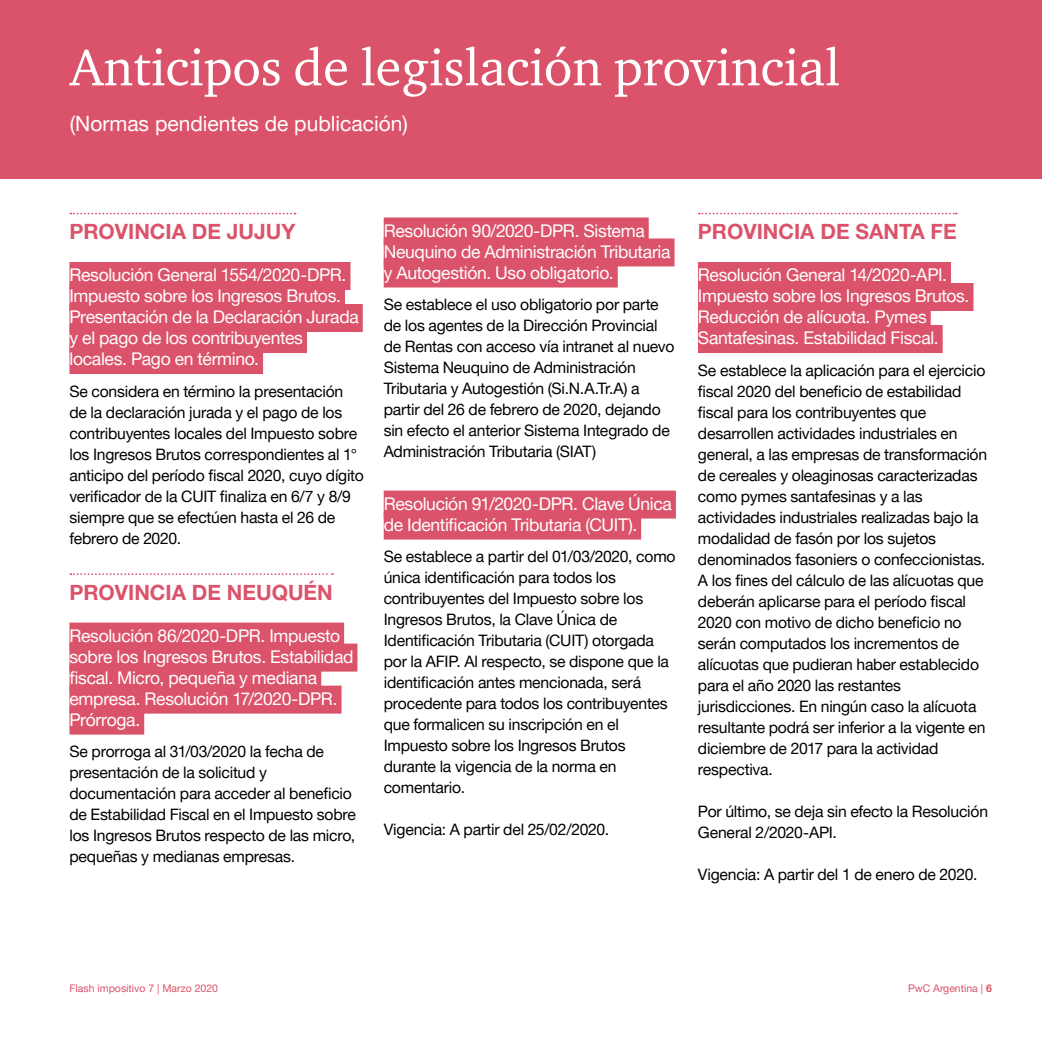
<style>
.page{position:relative;width:1042px;height:1042px;background:#fff}
.page>*{position:absolute;margin:0;border:0;box-sizing:border-box;transform-origin:0 0}
.t1{font:52.5px "ITC Charter Com";color:#fff}
.t2{font:700 21px "Helvetica Neue LT Pro";color:#db536a}
.t3{font:21px "Helvetica Neue LT Pro";color:#fff}
.t4{font:17.5px/21px "Helvetica Neue LT Pro";letter-spacing:-.02em;color:#fff}
.t5{font:15.75px/21px "Helvetica Neue LT Pro";letter-spacing:-.015em;color:#000}
.t6{font:10.5px "Helvetica Neue LT Pro";color:#db536a}
.s1{font-weight:700}
</style>
<div class="page">
<svg style="left:70px;top:213px;width:226px;height:1px"></svg>
<div style="left:69px;top:262px;width:281px;height:28px;background:#db536a"></div>
<div style="left:69px;top:283px;width:276px;height:28px;background:#db536a"></div>
<div style="left:69px;top:304px;width:294px;height:28px;background:#db536a"></div>
<div style="left:69px;top:325px;width:238px;height:28px;background:#db536a"></div>
<div style="left:69px;top:346px;width:194px;height:28px;background:#db536a"></div>
<svg style="left:70px;top:573px;width:263px;height:2px"></svg>
<div style="left:69px;top:622px;width:275px;height:28px;background:#db536a"></div>
<div style="left:69px;top:643px;width:288px;height:28px;background:#db536a"></div>
<div style="left:69px;top:664px;width:252px;height:28px;background:#db536a"></div>
<div style="left:69px;top:685px;width:272px;height:28px;background:#db536a"></div>
<div style="left:69px;top:706px;width:75px;height:28px;background:#db536a"></div>
<div style="left:384px;top:217px;width:265px;height:28px;background:#db536a"></div>
<div style="left:384px;top:238px;width:290px;height:28px;background:#db536a"></div>
<div style="left:384px;top:259px;width:234px;height:28px;background:#db536a"></div>
<div style="left:384px;top:490px;width:292px;height:28px;background:#db536a"></div>
<div style="left:384px;top:511px;width:257px;height:28px;background:#db536a"></div>
<svg style="left:699px;top:213px;width:258px;height:1px"></svg>
<div style="left:698px;top:262px;width:253px;height:28px;background:#db536a"></div>
<div style="left:698px;top:283px;width:275px;height:28px;background:#db536a"></div>
<div style="left:698px;top:304px;width:233px;height:28px;background:#db536a"></div>
<div style="left:698px;top:325px;width:244px;height:28px;background:#db536a"></div>
<div style="left:0;top:0;width:1042px;height:179px;background:#db536a"></div>
<h1 class="t1" style="left:70px;top:35px;width:771px">Anticipos de legislación provincial</h1>
<h2 class="t3" style="left:70px;top:110px;width:340px">(Normas pendientes de publicación)</h2>
<h2 class="t2" style="left:69px;top:219px;width:227px">PROVINCIA DE JUJUY</h2>
<p class="t4" style="left:69px;top:264px;width:291px">Resolución General 1554/2020-DPR.<br>Impuesto sobre los Ingresos Brutos.<br>Presentación de la Declaración Jurada y el pago de los contribuyentes locales. Pago en término.</p>
<p class="t5" style="left:69px;top:380px;width:296px">Se considera en término la presentación de la declaración jurada y el pago de los contribuyentes locales del Impuesto sobre los Ingresos Brutos correspondientes al 1° anticipo del período fiscal 2020, cuyo dígito verificador de la CUIT finaliza en 6/7 y 8/9 siempre que se efectúen hasta el 26 de febrero de 2020.</p>
<h2 class="t2" style="left:69px;top:579px;width:265px">PROVINCIA DE NEUQUÉN</h2>
<p class="t4" style="left:69px;top:625px;width:285px">Resolución 86/2020-DPR. Impuesto sobre los Ingresos Brutos. Estabilidad fiscal. Micro, pequeña y mediana empresa. Resolución 17/2020-DPR.<br>Prórroga.</p>
<p class="t5" style="left:69px;top:741px;width:288px">Se prorroga al 31/03/2020 la fecha de presentación de la solicitud y documentación para acceder al beneficio de Estabilidad Fiscal en el Impuesto sobre los Ingresos Brutos respecto de las micro, pequeñas y medianas empresas.</p>
<p class="t4" style="left:384px;top:220px;width:288px">Resolución 90/2020-DPR. Sistema<br>Neuquino de Administración Tributaria y Autogestión. Uso obligatorio.</p>
<p class="t5" style="left:384px;top:294px;width:292px">Se establece el uso obligatorio por parte de los agentes de la Dirección Provincial de Rentas con acceso vía intranet al nuevo Sistema Neuquino de Administración Tributaria y Autogestión (Si.N.A.Tr.A) a partir del 26 de febrero de 2020, dejando sin efecto el anterior Sistema Integrado de Administración Tributaria (SIAT)</p>
<p class="t4" style="left:384px;top:493px;width:290px">Resolución 91/2020-DPR. Clave Única de Identificación Tributaria (CUIT).</p>
<p class="t5" style="left:384px;top:546px;width:293px">Se establece a partir del 01/03/2020, como única identificación para todos los contribuyentes del Impuesto sobre los Ingresos Brutos, la Clave Única de Identificación Tributaria (CUIT) otorgada por la AFIP. Al respecto, se dispone que la identificación antes mencionada, será procedente para todos los contribuyentes que formalicen su inscripción en el Impuesto sobre los Ingresos Brutos durante la vigencia de la norma en comentario.</p>
<p class="t5" style="left:384px;top:819px;width:227px">Vigencia: A partir del 25/02/2020.</p>
<h2 class="t2" style="left:698px;top:219px;width:260px">PROVINCIA DE SANTA FE</h2>
<p class="t4" style="left:698px;top:264px;width:273px">Resolución General 14/2020-API.<br>Impuesto sobre los Ingresos Brutos.<br>Reducción de alícuota. Pymes Santafesinas. Estabilidad Fiscal.</p>
<p class="t5" style="left:698px;top:359px;width:291px">Se establece la aplicación para el ejercicio fiscal 2020 del beneficio de estabilidad fiscal para los contribuyentes que desarrollen actividades industriales en general, a las empresas de transformación de cereales y oleaginosas caracterizadas como pymes santafesinas y a las actividades industriales realizadas bajo la modalidad de fasón por los sujetos denominados fasoniers o confeccionistas.<br>A los fines del cálculo de las alícuotas que deberán aplicarse para el período fiscal 2020 con motivo de dicho beneficio no serán computados los incrementos de alícuotas que pudieran haber establecido para el año 2020 las restantes jurisdicciones. En ningún caso la alícuota resultante podrá ser inferior a la vigente en diciembre de 2017 para la actividad respectiva.</p>
<p class="t5" style="left:698px;top:800px;width:292px">Por último, se deja sin efecto la Resolución<br>General 2/2020-API.</p>
<p class="t5" style="left:698px;top:863px;width:281px">Vigencia: A partir del 1 de enero de 2020.</p>
<p class="t6" style="left:69px;top:982px;width:150px">Flash impositivo 7 | Marzo 2020</p>
<p class="t6" style="left:908px;top:982px;width:85px">PwC Argentina | <span class="s1">6</span></p>
</div>
